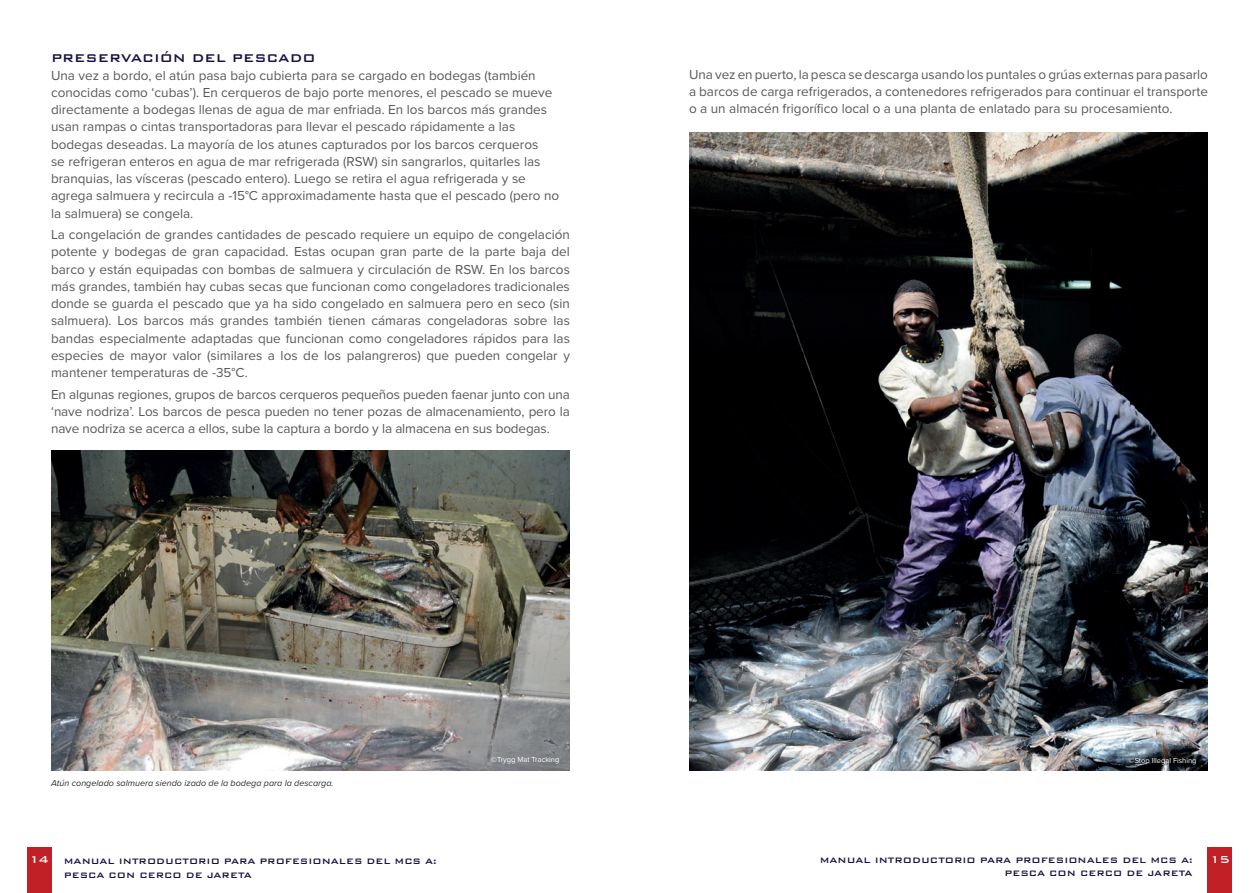
<style>
.page{position:relative;width:1259px;height:893px;background:#fff}
.page>*{position:absolute;margin:0;border:0;box-sizing:border-box;transform-origin:0 0}
.t1{font:500 15px "Bank Gothic BT";color:#171143}
.Paragraph_Style_Body_Copy{font:13.5px/17.2px "Proxima Nova";color:#57585a;text-align:justify}
.t2{font:500 13.5px "Bank Gothic BT";color:#fff}
.t3{font:500 10.5px/13.5px "Bank Gothic BT";color:#171143}
.body_copy_small_-_for_boxes{font:italic 9px "Proxima Nova";color:#2a2e30}
.t4{font:7.5px "Proxima Nova";color:#fff}
.s1{font-size:13.5px;color:#fff}
</style>
<div class="page">
<div style="left:1208px;top:847px;width:24px;height:46px;background:#c12027"></div>
<div style="left:27px;top:847px;width:24px;height:46px;background:#c12027"></div>
<img style="left:689px;top:133px;width:518px;height:637px">
<img style="left:52px;top:451px;width:518px;height:319px">
<h2 class="t1" style="left:51px;top:50px;width:266px">PRESERVACIÓN DEL PESCADO</h2>
<h1 class="Paragraph_Style_Body_Copy" style="left:51px;top:66px;width:510px;text-align:left">Una vez a bordo, el atún pasa bajo cubierta para se cargado en bodegas (también conocidas como ‘cubas’). En cerqueros de bajo porte menores, el pescado se mueve directamente a bodegas llenas de agua de mar enfriada. En los barcos más grandes usan rampas o cintas transportadoras para llevar el pescado rápidamente a las bodegas deseadas. La mayoría de los atunes capturados por los barcos cerqueros<br>se refrigeran enteros en agua de mar refrigerada (RSW) sin sangrarlos, quitarles las branquias, las vísceras (pescado entero). Luego se retira el agua refrigerada y se agrega salmuera y recircula a -15°C approximadamente hasta que el pescado (pero no la salmuera) se congela.</h1>
<p class="Paragraph_Style_Body_Copy" style="left:51px;top:225px;width:520px">La congelación de grandes cantidades de pescado requiere un equipo de congelación potente y bodegas de gran capacidad. Estas ocupan gran parte de la parte baja del barco y están equipadas con bombas de salmuera y circulación de RSW. En los barcos más grandes, también hay cubas secas que funcionan como congeladores tradicionales donde se guarda el pescado que ya ha sido congelado en salmuera pero en seco (sin salmuera). Los barcos más grandes también tienen cámaras congeladoras sobre las bandas especialmente adaptadas que funcionan como congeladores rápidos para las especies de mayor valor (similares a los de los palangreros) que pueden congelar y mantener temperaturas de -35°C.</p>
<p class="Paragraph_Style_Body_Copy" style="left:51px;top:385px;width:520px">En algunas regiones, grupos de barcos cerqueros pequeños pueden faenar junto con una ‘nave nodriza’. Los barcos de pesca pueden no tener pozas de almacenamiento, pero la nave nodriza se acerca a ellos, sube la captura a bordo y la almacena en sus bodegas.</p>
<p class="Paragraph_Style_Body_Copy" style="left:689px;top:65px;width:520px">Una vez en puerto, la pesca se descarga usando los puntales o grúas externas para pasarlo a barcos de carga refrigerados, a contenedores refrigerados para continuar el transporte o a un almacén frigorífico local o a una planta de enlatado para su procesamiento.</p>
<p class="body_copy_small_-_for_boxes" style="left:51px;top:777px;width:284px">Atún congelado salmuera siendo izado de la bodega para la descarga.</p>
<p class="t3" style="left:64px;top:854px;width:374px;text-indent:-35px"><span class="s1">14</span> MANUAL INTRODUCTORIO PARA PROFESIONALES DEL MCS A:<br>PESCA CON CERCO DE JARETA</p>
<p class="t4" style="left:491px;top:754px;width:70px">©Trygg Mat Tracking</p>
<p class="t4" style="left:1129px;top:755px;width:69px">©Stop Illegal Fishing</p>
<p class="t3" style="left:820px;top:853px;width:374px">MANUAL INTRODUCTORIO PARA PROFESIONALES DEL MCS A:</p>
<p class="t2" style="left:1210px;top:852px;width:21px">15</p>
<p class="t3" style="left:1004px;top:866px;width:189px">PESCA CON CERCO DE JARETA</p>
</div>
